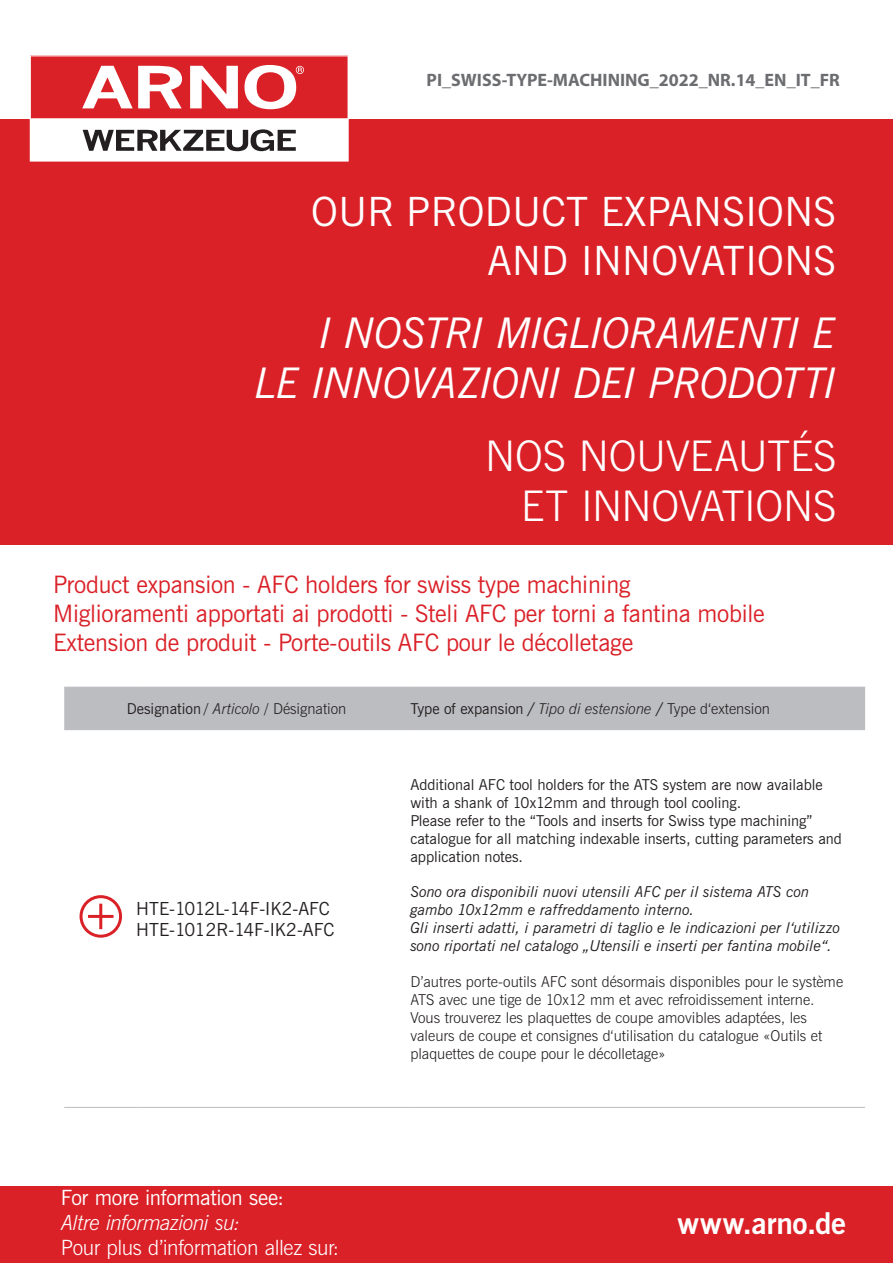
<style>
.page{position:relative;width:893px;height:1263px;background:#fff}
.page>*{position:absolute;margin:0;border:0;box-sizing:border-box;transform-origin:0 0}
.t1{font:italic 42.15px/49.8px "News Gothic";letter-spacing:-.015em;color:#fff;text-align:right}
.t2{font:300 42.15px/49.8px "News Gothic L";letter-spacing:-.005em;color:#fff;text-align:right}
.t3{font:40.2px/49.8px "News Gothic";letter-spacing:.01em;color:#fff;text-align:right}
.t4{font:700 30px "News Gothic";letter-spacing:-.01em;color:#fff}
.t5{font:24px/28.8px "News Gothic";letter-spacing:-.01em;color:#da2128}
.t6{font:300 21px "News Gothic L";letter-spacing:-.02em;color:#fff}
.t7{font:21px "News Gothic";letter-spacing:-.015em;color:#fff}
.t8{font:italic 300 21px "News Gothic";letter-spacing:-.02em;color:#fff}
.t9{font:700 18px "Myriad Pro";color:#6c6d70}
.t10{font:18px/21.6px "News Gothic";color:#231f20}
.t11{font:300 15px/18px "News Gothic L";color:#231f20}
.t12{font:15px/18px "News Gothic";color:#231f20}
.t13{font:italic 15px/18px "News Gothic";color:#231f20}
.t14{font:italic 300 15px "News Gothic";color:#231f20}
.s1{font-family:"News Gothic";font-weight:400}
.s2{font-family:"News Gothic Extra Cond";font-weight:400}
.s3{font-family:"News Gothic";font-style:italic}
.s4{font-weight:400;font-style:normal}
.s5{font-family:"News Gothic Std";font-weight:400;font-style:normal}
.s6{font-family:"News Gothic L";font-style:normal}
</style>
<div class="page">
<div style="left:0;top:119px;width:893px;height:425px;background:#da2128"></div>
<div style="left:0;top:1186px;width:893px;height:77px;background:#da2128"></div>
<svg style="left:30px;top:55px;width:319px;height:107px;background:#df8d90"></svg>
<div style="left:64px;top:688px;width:801px;height:41px;background:#bcbdc0"></div>
<hr style="left:64px;top:687px;width:73px;height:1px;background:#bcbdc0">
<hr style="left:137px;top:687px;width:273px;height:1px;background:#bcbdc0">
<hr style="left:410px;top:687px;width:455px;height:1px;background:#bcbdc0">
<hr style="left:64px;top:729px;width:73px;height:1px;background:#bcbdc0">
<hr style="left:137px;top:729px;width:273px;height:1px;background:#bcbdc0">
<hr style="left:410px;top:729px;width:455px;height:1px;background:#bcbdc0">
<hr style="left:64px;top:1107px;width:73px;height:1px;background:#bcbdc0">
<hr style="left:137px;top:1107px;width:273px;height:1px;background:#bcbdc0">
<hr style="left:410px;top:1107px;width:455px;height:1px;background:#bcbdc0">
<div style="left:80px;top:895px;width:42px;height:43px;border:3px solid #da2128;border-radius:50%"></div>
<hr style="left:99px;top:904px;width:3px;height:25px;background:#da2128">
<hr style="left:88px;top:915px;width:26px;height:3px;background:#da2128">
<p class="t9" style="left:427px;top:68px;width:415px">PI_SWISS-TYPE-MACHINING_2022_NR.14_EN_IT_FR</p>
<h2 class="t3" style="left:311px;top:187px;width:526px">OUR PRODUCT EXPANSIONS<br>AND INNOVATIONS</h2>
<h1 class="t1" style="left:255px;top:309px;width:583px">I NOSTRI MIGLIORAMENTI E<br>LE INNOVAZIONI DEI PRODOTTI</h1>
<h1 class="t2" style="left:485px;top:432px;width:353px">NOS NOUVEAUTÉS<br>ET INNOVATIONS</h1>
<h3 class="t5" style="left:53px;top:571px;width:713px">Product expansion - AFC holders for swiss type machining<br>Miglioramenti apportati ai prodotti - Steli AFC per torni a fantina mobile<br>Extension de produit - Porte-outils AFC pour le décolletage</h3>
<p class="t11" style="left:127px;top:700px;width:221px"><span class="s1">Designation</span> <span class="s2">/</span> <span class="s3">Articolo</span> / Désignation</p>
<p class="t10" style="left:136px;top:898px;width:200px">HTE-1012L-14F-IK2-AFC<br>HTE-1012R-14F-IK2-AFC</p>
<h3 class="t7" style="left:61px;top:1184px;width:225px">For more information see:</h3>
<h3 class="t8" style="left:61px;top:1209px;width:181px">Altre informazioni su:</h3>
<h3 class="t6" style="left:61px;top:1234px;width:280px">Pour plus d’information allez sur:</h3>
<p class="t14" style="left:410px;top:699px;width:361px"><span class="s4">Type of expansion</span> <span class="s5">/</span> Tipo di estensione <span class="s5">/</span> <span class="s6">Type d‘extension</span></p>
<p class="t12" style="left:410px;top:776px;width:433px">Additional AFC tool holders for the ATS system are now available with a shank of 10x12mm and through tool cooling.<br>Please refer to the “Tools and inserts for Swiss type machining” catalogue for all matching indexable inserts, cutting parameters and application notes.</p>
<p class="t13" style="left:410px;top:882px;width:431px">Sono ora disponibili nuovi utensili AFC per il sistema ATS con gambo 10x12mm e raffreddamento interno.<br>Gli inserti adatti, i parametri di taglio e le indicazioni per l‘utilizzo sono riportati nel catalogo „Utensili e inserti per fantina mobile“.</p>
<p class="t11" style="left:410px;top:972px;width:434px">D’autres porte-outils AFC sont désormais disponibles pour le système ATS avec une tige de 10x12 mm et avec refroidissement interne.<br>Vous trouverez les plaquettes de coupe amovibles adaptées, les valeurs de coupe et consignes d‘utilisation du catalogue «Outils et plaquettes de coupe pour le décolletage»</p>
<h3 class="t4" style="left:677px;top:1203px;width:170px">www.arno.de</h3>
</div>
